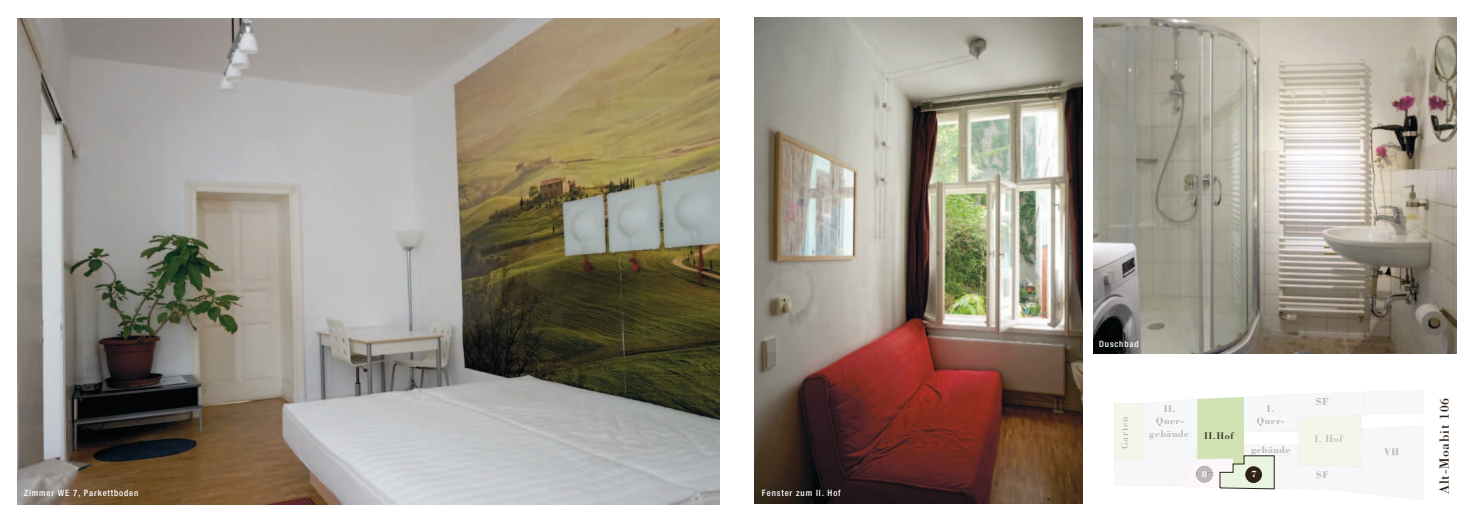
<style>
.page{position:relative;width:1474px;height:521px;background:#fff}
.page>*{position:absolute;margin:0;border:0;box-sizing:border-box;transform-origin:0 0}
.t1{font:13.65px "Bodoni Std";letter-spacing:.05em;color:#2f2116}
.t2{font:700 9.97px/12px "Bodoni Std";letter-spacing:.05em;color:#b9b9ba;text-align:center}
.t3{font:9.97px "Bodoni Std";letter-spacing:.05em;color:#b6b9af}
.t4{font:9.97px "Bodoni Std";color:#2f2116}
.t5{font:700 9.19px "Bodoni Std";color:#fff}
.t6{font:500 condensed 8.75px "Helvetica Neue LT Std";letter-spacing:.1em;color:#fff}
</style>
<div class="page">
<img style="left:1093px;top:17px;width:363px;height:336px">
<img style="left:754px;top:17px;width:329px;height:487px">
<svg style="left:1114px;top:390px;width:310px;height:110px"></svg>
<img style="left:17px;top:18px;width:702px;height:486px">
<p class="t6" style="left:24px;top:488px;width:116px">Zimmer WE 7, Parkettboden</p>
<p class="t6" style="left:761px;top:488px;width:80px">Fenster zum II. Hof</p>
<p class="t6" style="left:1099px;top:338px;width:41px">Duschbad</p>
<p class="t3" style="left:1118px;top:449px;width:34px;rotate:-90deg">Garten</p>
<p class="t2" style="left:1155px;top:402px;width:30px">II.<br>Quer-</p>
<p class="t2" style="left:1149px;top:427px;width:41px">gebäude</p>
<p class="t4" style="left:1204px;top:430px;width:31px">II.Hof</p>
<p class="t5" style="left:1201px;top:468px;width:7px">8</p>
<p class="t2" style="left:1256px;top:402px;width:30px">I.<br>Quer-</p>
<p class="t2" style="left:1250px;top:444px;width:41px">gebäude</p>
<p class="t5" style="left:1250px;top:469px;width:7px">7</p>
<p class="t2" style="left:1316px;top:396px;width:14px">SF</p>
<p class="t3" style="left:1314px;top:432px;width:30px">I. Hof</p>
<p class="t2" style="left:1316px;top:468px;width:14px">SF</p>
<p class="t2" style="left:1384px;top:446px;width:16px">VH</p>
<h1 class="t1" style="left:1435px;top:494px;width:97px;rotate:-90deg">Alt-Moabit 106</h1>
</div>
